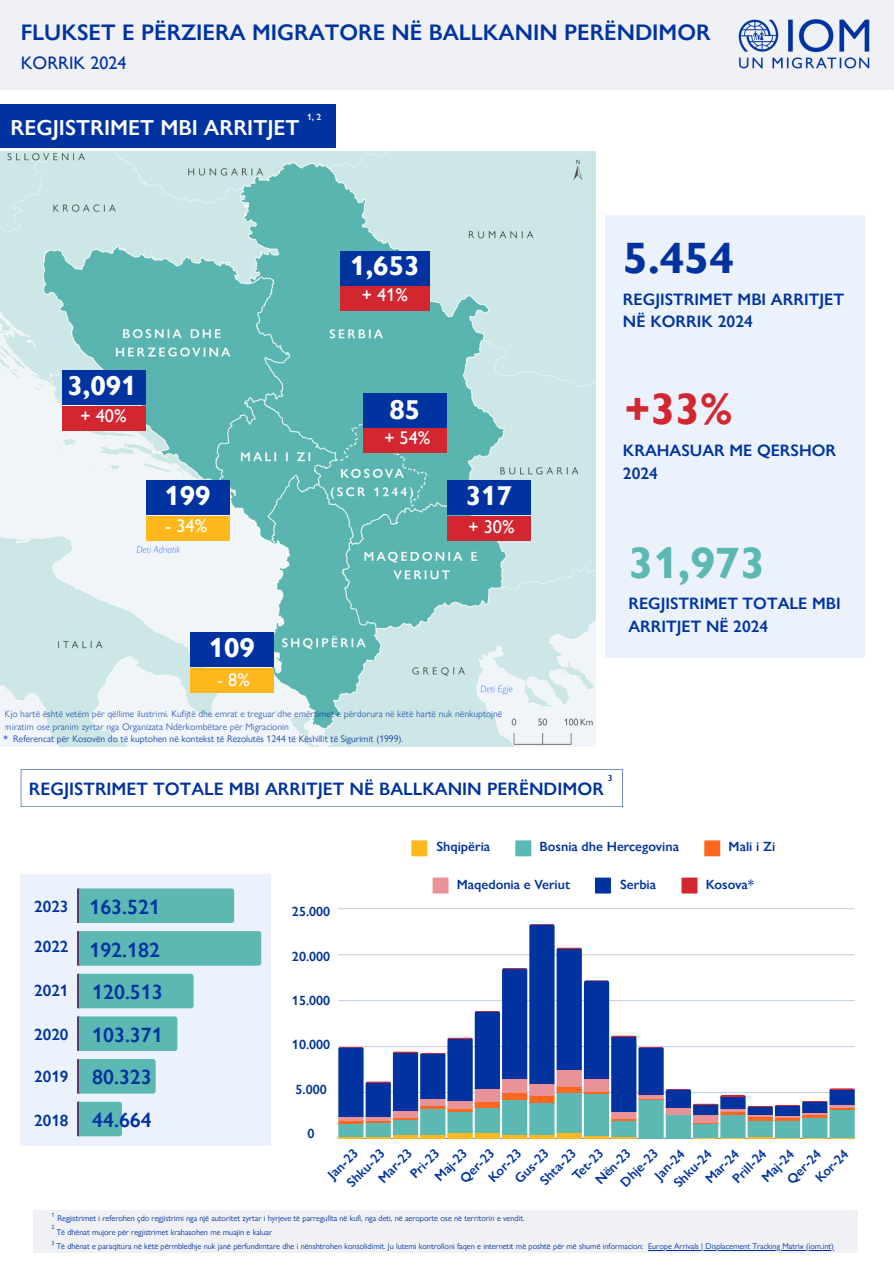
<style>
.page{position:relative;width:894px;height:1264px;background:#fff}
.page>*{position:absolute;margin:0;border:0;box-sizing:border-box;transform-origin:0 0}
.t1{font:700 43.95px "Gill Sans Nova";color:#0033a0}
.t2{font:700 43.8px "Gill Sans Nova";color:#5cb8b2}
.t3{font:700 43.8px "Gill Sans Nova";color:#d22630}
.t4{font:700 27.3px "Gill Sans Nova";color:#fff}
.t5{font:600 22.5px "Gill Sans Nova";color:#0033a0}
.t6{font:600 21.6px "Gill Sans Nova";color:#fff}
.t7{font:600 20.55px "Gill Sans Nova";color:#0033a0}
.t8{font:18.3px "Gill Sans Nova";color:#fff}
.t9{font:600 18px "Gill Sans Nova";color:#0033a0}
.t10{font:18px "Gill Sans Nova";color:#0033a0}
.t11{font:600 16.5px/22.6px "Gill Sans Nova";color:#0033a0}
.t12{font:600 16.2px "Gill Sans Nova";color:#0033a0}
.t13{font:600 13.35px "Gill Sans Nova";color:#0033a0}
.t14{font:600 13.35px "Gill Sans Nova";color:#039}
.t15{font:9.6px/12.5px "Gill Sans Nova";color:#0033a0}
.t16{font:600 9px "Gill Sans Nova";color:#fff}
.t17{font:600 9px "Gill Sans Nova";color:#0033a0}
.t18{font:8.25px "Gill Sans Nova";color:#0033a0}
.t19{font:6px "Gill Sans Nova";color:#0033a0}
</style>
<div class="page">
<div style="left:0;top:0;width:893px;height:89px;background:#f0f1f4"></div>
<div style="left:33px;top:1209px;width:824px;height:43px;background:#f0f1f4"></div>
<div style="left:0;top:105px;width:335px;height:43px;background:#0033a0"></div>
<div style="left:604px;top:215px;width:259px;height:442px;background:#e6effb"></div>
<img style="left:0;top:151px;width:595px;height:596px">
<svg style="left:21px;top:769px;width:601px;height:38px"></svg>
<svg style="left:411px;top:840px;width:16px;height:16px"></svg>
<svg style="left:515px;top:840px;width:16px;height:16px"></svg>
<svg style="left:704px;top:840px;width:16px;height:16px"></svg>
<svg style="left:432px;top:877px;width:16px;height:16px"></svg>
<svg style="left:595px;top:877px;width:15px;height:16px"></svg>
<svg style="left:681px;top:877px;width:16px;height:16px"></svg>
<hr style="left:338px;top:908px;width:516px;height:1px;background:#cdd7ec">
<svg style="left:338px;top:924px;width:516px;height:215px"></svg>
<div style="left:21px;top:874px;width:250px;height:272px;background:#e6effb"></div>
<div style="left:78px;top:888px;width:156px;height:35px;background:#5cb8b2"></div>
<div style="left:78px;top:931px;width:183px;height:34px;background:#5cb8b2"></div>
<div style="left:78px;top:973px;width:115px;height:35px;background:#5cb8b2"></div>
<div style="left:78px;top:1016px;width:99px;height:34px;background:#5cb8b2"></div>
<div style="left:78px;top:1059px;width:78px;height:34px;background:#5cb8b2"></div>
<div style="left:78px;top:1101px;width:44px;height:35px;background:#5cb8b2"></div>
<img style="left:738px;top:19px;width:132px;height:50px">
<hr style="left:648px;top:1249px;width:185px;height:1px;background:#0033a0">
<div style="left:446px;top:480px;width:84px;height:35px;background:#0033a0"></div>
<div style="left:447px;top:516px;width:84px;height:24px;background:#d22630"></div>
<div style="left:190px;top:631px;width:84px;height:35px;background:#0033a0"></div>
<div style="left:190px;top:667px;width:84px;height:25px;background:#ffb81c"></div>
<div style="left:145px;top:480px;width:84px;height:35px;background:#0033a0"></div>
<div style="left:145px;top:516px;width:84px;height:24px;background:#ffb81c"></div>
<div style="left:62px;top:370px;width:83px;height:34px;background:#0033a0"></div>
<div style="left:62px;top:406px;width:83px;height:24px;background:#d22630"></div>
<div style="left:340px;top:251px;width:89px;height:34px;background:#0033a0"></div>
<div style="left:340px;top:286px;width:89px;height:24px;background:#d22630"></div>
<div style="left:363px;top:428px;width:83px;height:25px;background:#d22630"></div>
<div style="left:363px;top:393px;width:83px;height:34px;background:#0033a0"></div>
<p class="t5" style="left:21px;top:15px;width:691px">FLUKSET E PËRZIERA MIGRATORE NË BALLKANIN PERËNDIMOR</p>
<p class="t10" style="left:21px;top:51px;width:107px">KORRIK 2024</p>
<h3 class="t6" style="left:10px;top:111px;width:290px">REGJISTRIMET MBI ARRITJET</h3>
<p class="t16" style="left:307px;top:110px;width:16px">1, 2</p>
<p class="t4" style="left:350px;top:248px;width:71px">1,653</p>
<p class="t8" style="left:362px;top:283px;width:48px">+ 41%</p>
<h2 class="t1" style="left:623px;top:229px;width:112px">5.454</h2>
<h6 class="t11" style="left:622px;top:286px;width:222px">REGJISTRIMET MBI ARRITJET<br>NË KORRIK 2024</h6>
<p class="t4" style="left:67px;top:367px;width:71px">3,091</p>
<p class="t8" style="left:81px;top:403px;width:48px">+ 40%</p>
<p class="t4" style="left:164px;top:477px;width:48px">199</p>
<p class="t8" style="left:165px;top:514px;width:43px">- 34%</p>
<p class="t4" style="left:209px;top:629px;width:48px">109</p>
<p class="t8" style="left:217px;top:667px;width:34px">- 8%</p>
<p class="t4" style="left:389px;top:391px;width:32px">85</p>
<p class="t8" style="left:384px;top:426px;width:48px">+ 54%</p>
<h4 class="t4" style="left:465px;top:477px;width:48px">317</h4>
<p class="t8" style="left:468px;top:515px;width:48px">+ 30%</p>
<p class="t15" style="left:3px;top:707px;width:500px">Kjo hartë është vetëm për qëllime ilustrimi. Kufijtë dhe emrat e treguar dhe emërtimet e përdorura në këtë hartë nuk nënkuptojnë miratim ose pranim zyrtar nga Organizata Ndërkombëtare për Migracionin<br>* Referencat për Kosovën do të kuptohen në kontekst të Rezolutës 1244 të Këshillit të Sigurimit (1999).</p>
<h2 class="t3" style="left:624px;top:380px;width:109px">+33%</h2>
<h6 class="t11" style="left:622px;top:438px;width:214px">KRAHASUAR ME QERSHOR<br>2024</h6>
<h2 class="t2" style="left:628px;top:534px;width:138px">31,973</h2>
<h6 class="t11" style="left:628px;top:591px;width:213px">REGJISTRIMET TOTALE MBI<br>ARRITJET NË 2024</h6>
<p class="t17" style="left:607px;top:770px;width:6px">3</p>
<p class="t9" style="left:29px;top:774px;width:576px">REGJISTRIMET TOTALE MBI ARRITJET NË BALLKANIN PERËNDIMOR</p>
<p class="t12" style="left:34px;top:893px;width:36px">2023</p>
<h5 class="t7" style="left:89px;top:890px;width:72px">163.521</h5>
<h1 class="t12" style="left:34px;top:933px;width:36px">2022</h1>
<h5 class="t7" style="left:89px;top:933px;width:72px">192.182</h5>
<h2 class="t12" style="left:34px;top:977px;width:36px">2021</h2>
<h2 class="t7" style="left:92px;top:975px;width:72px">120.513</h2>
<h6 class="t12" style="left:34px;top:1021px;width:36px">2020</h6>
<h6 class="t7" style="left:92px;top:1018px;width:72px">103.371</h6>
<h6 class="t12" style="left:34px;top:1063px;width:36px">2019</h6>
<p class="t12" style="left:34px;top:1107px;width:36px">2018</p>
<p class="t7" style="left:92px;top:1061px;width:61px">80.323</p>
<h1 class="t7" style="left:92px;top:1103px;width:61px">44.664</h1>
<h3 class="t13" style="left:293px;top:898px;width:37px">25000</h3>
<p class="t14" style="left:292px;top:901px;width:40px">25.000</p>
<p class="t14" style="left:292px;top:945px;width:40px">20.000</p>
<p class="t14" style="left:292px;top:989px;width:40px">15.000</p>
<p class="t14" style="left:292px;top:1034px;width:40px">10.000</p>
<h4 class="t14" style="left:295px;top:1078px;width:33px">5.000</h4>
<h4 class="t14" style="left:307px;top:1122px;width:9px">0</h4>
<h3 class="t13" style="left:307px;top:944px;width:23px">000</h3>
<h3 class="t13" style="left:307px;top:990px;width:23px">000</h3>
<h3 class="t13" style="left:293px;top:1035px;width:37px">10000</h3>
<h3 class="t13" style="left:299px;top:1081px;width:30px">5000</h3>
<h3 class="t13" style="left:436px;top:836px;width:55px">Shqipëria</h3>
<h3 class="t13" style="left:539px;top:836px;width:141px">Bosnia dhe Hercegovina</h3>
<h3 class="t13" style="left:728px;top:836px;width:48px">Mali i Zi</h3>
<h3 class="t13" style="left:457px;top:873px;width:115px">Maqedonia e Veriut</h3>
<h3 class="t13" style="left:620px;top:873px;width:37px">Serbia</h3>
<h3 class="t13" style="left:705px;top:873px;width:50px">Kosova*</h3>
<h3 class="t13" style="left:590px;top:1174px;width:46px;rotate:-45deg">Nën-23</h3>
<h3 class="t13" style="left:567px;top:1169px;width:39px;rotate:-45deg">Tet-23</h3>
<h3 class="t13" style="left:483px;top:1171px;width:42px;rotate:-45deg">Kor-23</h3>
<h3 class="t13" style="left:509px;top:1172px;width:43px;rotate:-45deg">Gus-23</h3>
<h3 class="t13" style="left:727px;top:1173px;width:43px;rotate:-45deg">Pril -24</h3>
<h3 class="t13" style="left:809px;top:1172px;width:42px;rotate:-45deg">Kor-24</h3>
<h3 class="t13" style="left:534px;top:1175px;width:46px;rotate:-45deg">Shta-23</h3>
<h3 class="t13" style="left:373px;top:1172px;width:43px;rotate:-45deg">Mar-23</h3>
<h3 class="t13" style="left:404px;top:1168px;width:37px;rotate:-45deg">Pri-23</h3>
<h3 class="t13" style="left:322px;top:1169px;width:38px;rotate:-45deg">Jan-23</h3>
<h3 class="t13" style="left:454px;top:1173px;width:44px;rotate:-45deg">Qer-23</h3>
<h3 class="t13" style="left:341px;top:1177px;width:49px;rotate:-45deg">Shku-23</h3>
<h3 class="t13" style="left:429px;top:1171px;width:41px;rotate:-45deg">Maj-23</h3>
<h3 class="t13" style="left:699px;top:1173px;width:43px;rotate:-45deg">Mar-24</h3>
<h3 class="t13" style="left:649px;top:1169px;width:38px;rotate:-45deg">Jan-24</h3>
<h3 class="t13" style="left:781px;top:1173px;width:44px;rotate:-45deg">Qer-24</h3>
<h3 class="t13" style="left:668px;top:1177px;width:49px;rotate:-45deg">Shku-24</h3>
<h3 class="t13" style="left:756px;top:1172px;width:41px;rotate:-45deg">Maj-24</h3>
<h3 class="t13" style="left:615px;top:1176px;width:48px;rotate:-45deg">Dhje-23</h3>
<h4 class="t19" style="left:51px;top:1210px;width:5px">1</h4>
<h4 class="t19" style="left:51px;top:1221px;width:4px">2</h4>
<h4 class="t19" style="left:51px;top:1237px;width:4px">3</h4>
<p class="t18" style="left:57px;top:1211px;width:468px">Regjistrimet i referohen çdo regjistrimi nga një autoritet zyrtar i hyrjeve të parregullta në kufi, nga deti, në aeroporte ose në territorin e vendit.</p>
<h1 class="t18" style="left:56px;top:1239px;width:588px">Të dhënat e paraqitura në këtë përmbledhje nuk janë përfundimtare dhe i nënshtrohen konsolidimit. Ju lutemi kontrolloni faqen e internetit më poshtë për më shumë informacion:</h1>
<p class="t18" style="left:648px;top:1239px;width:187px">Europe Arrivals | Displacement Tracking Matrix (iom.int)</p>
<p class="t18" style="left:56px;top:1225px;width:217px">Të dhënat mujore për regjistrimet krahasohen me muajin e kaluar</p>
</div>
